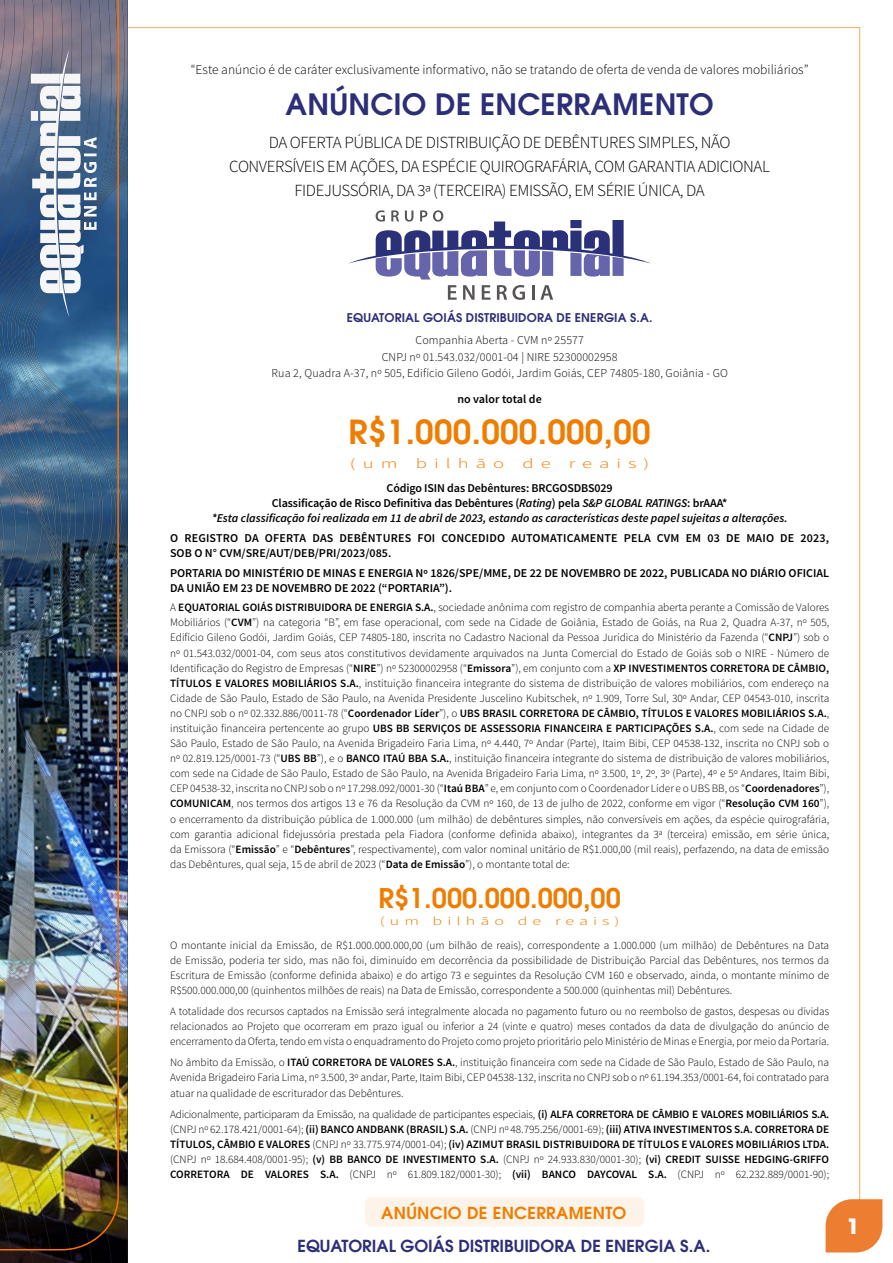
<style>
.page{position:relative;width:893px;height:1263px;background:#fff}
.page>*{position:absolute;margin:0;border:0;box-sizing:border-box;transform-origin:0 0}
.t1{font:600 33px "ITC Avant Garde Pro";letter-spacing:.01em;color:#ef7d00}
.t2{font:600 29.25px "ITC Avant Garde Pro";letter-spacing:.01em;color:#2d2e78}
.t3{font:600 27px "ITC Avant Garde Pro";color:#ef7d00}
.t4{font:700 21px "ITC Avant Garde Pro";color:#fff}
.t5{font:300 16.95px/23.9px "Source Sans Pro";letter-spacing:-.025em;color:#000;text-align:center}
.t6{font:600 16.5px "ITC Avant Garde Pro";color:#2d2e78}
.t7{font:600 16.5px "ITC Avant Garde Pro";letter-spacing:.02em;color:#ef7d00}
.t8{font:300 13.8px "Source Sans Pro";letter-spacing:.34em;color:#ef7d00;scale:1.5 1}
.t9{font:300 13.5px "Source Sans Pro";color:#000}
.t10{font:600 12px/19.6px "Source Sans Pro";color:#000}
.t11{font:italic 600 12px/15.1px "Source Sans Pro";color:#000;text-align:center}
.t12{font:300 12px/17px "Source Sans Pro";letter-spacing:.01em;color:#000;text-align:center}
.t13{font:600 12px "ITC Avant Garde Pro";letter-spacing:.01em;color:#2d2e78}
.t14{font:300 12px "Source Sans Pro";letter-spacing:.28em;color:#ef7d00;scale:1.5 1}
.t15{font:300 11.25px/15.1px "Source Sans Pro";color:#000;text-align:justify}
.t16{font:600 11.25px/15.1px "Source Sans Pro";color:#000;text-align:justify}
.s1{font-style:normal}
.s2{font-weight:600}
.s3{font-weight:300}
</style>
<div class="page">
<hr style="left:859px;top:27px;width:1px;height:1177px;background:#ef7d00">
<div style="left:365px;top:1197px;width:279px;height:29px;background:#fef3e8;border-radius:6px"></div>
<svg style="left:826px;top:1199px;width:56px;height:53px;background:#ee8945"></svg>
<hr style="left:60px;top:27px;width:799px;height:1px;background:#ef7d00">
<img style="left:125px;top:0;width:3px;height:104px">
<img style="left:0;top:1250px;width:112px;height:13px">
<img style="left:119px;top:1170px;width:9px;height:69px">
<img style="left:119px;top:978px;width:9px;height:33px">
<img style="left:119px;top:0;width:6px;height:104px">
<img style="left:119px;top:863px;width:9px;height:105px">
<img style="left:119px;top:104px;width:9px;height:29px">
<img style="left:119px;top:133px;width:9px;height:15px">
<img style="left:119px;top:148px;width:9px;height:8px">
<img style="left:119px;top:156px;width:9px;height:6px">
<img style="left:119px;top:162px;width:9px;height:5px">
<img style="left:119px;top:722px;width:9px;height:56px">
<svg style="left:119px;top:168px;width:9px;height:7px"></svg>
<img style="left:119px;top:661px;width:9px;height:61px">
<img style="left:119px;top:587px;width:9px;height:55px">
<img style="left:119px;top:175px;width:9px;height:400px">
<img style="left:0;top:0;width:119px;height:1250px">
<svg style="left:31px;top:50px;width:66px;height:267px"></svg>
<svg style="left:349px;top:210px;width:302px;height:90px"></svg>
<p class="t9" style="left:191px;top:61px;width:619px">“Este anúncio é de caráter exclusivamente informativo, não se tratando de oferta de venda de valores mobiliários”</p>
<h2 class="t2" style="left:285px;top:85px;width:430px">ANÚNCIO DE ENCERRAMENTO</h2>
<h4 class="t5" style="left:229px;top:130px;width:542px">DA OFERTA PÚBLICA DE DISTRIBUIÇÃO DE DEBÊNTURES SIMPLES, NÃO<br>CONVERSÍVEIS EM AÇÕES, DA ESPÉCIE QUIROGRAFÁRIA, COM GARANTIA ADICIONAL<br>FIDEJUSSÓRIA, DA 3ª (TERCEIRA) EMISSÃO, EM SÉRIE ÚNICA, DA</h4>
<h6 class="t13" style="left:347px;top:310px;width:307px">EQUATORIAL GOIÁS DISTRIBUIDORA DE ENERGIA S.A.</h6>
<p class="t12" style="left:271px;top:331px;width:458px">Companhia Aberta - CVM nº 25577<br>CNPJ nº 01.543.032/0001-04 | NIRE 52300002958<br>Rua 2, Quadra A-37, nº 505, Edifício Gileno Godói, Jardim Goiás, CEP 74805-180, Goiânia - GO</p>
<h6 class="t10" style="left:457px;top:389px;width:86px">no valor total de</h6>
<h1 class="t1" style="left:349px;top:410px;width:303px">R$1.000.000.000,00</h1>
<p class="t8" style="left:350px;top:455px;width:33px">(um</p>
<p class="t8" style="left:416px;top:455px;width:60px">bilhão</p>
<p class="t8" style="left:522px;top:455px;width:20px">d e</p>
<p class="t8" style="left:569px;top:455px;width:55px">reais)</p>
<p class="t11" style="left:212px;top:481px;width:577px"><span class="s1">Código ISIN das Debêntures: BRCGOSDBS029<br>Classificação de Risco Definitiva das Debêntures (</span>Rating<span class="s1">) pela</span> S&amp;P GLOBAL RATINGS<span class="s1">: brAAA*<br></span>*Esta classificação foi realizada em 11 de abril de 2023, estando as características deste papel sujeitas a alterações.</p>
<h6 class="t10" style="left:170px;top:528px;width:661px">O REGISTRO DA OFERTA DAS DEBÊNTURES FOI CONCEDIDO AUTOMATICAMENTE PELA CVM EM 03 DE MAIO DE 2023,</h6>
<p class="t10" style="left:170px;top:543px;width:661px">SOB O N° CVM/SRE/AUT/DEB/PRI/2023/085.<br>PORTARIA DO MINISTÉRIO DE MINAS E ENERGIA Nº 1826/SPE/MME, DE 22 DE NOVEMBRO DE 2022, PUBLICADA NO DIÁRIO OFICIAL</p>
<p class="t10" style="left:170px;top:578px;width:283px">DA UNIÃO EM 23 DE NOVEMBRO DE 2022 (“PORTARIA”).</p>
<p class="t15" style="left:170px;top:600px;width:661px">A <span class="s2">EQUATORIAL GOIÁS DISTRIBUIDORA DE ENERGIA S.A.</span>, sociedade anônima com registro de companhia aberta perante a Comissão de Valores Mobiliários (“<span class="s2">CVM</span>”) na categoria “B”, em fase operacional, com sede na Cidade de Goiânia, Estado de Goiás, na Rua 2, Quadra A-37, nº 505, Edifício Gileno Godói, Jardim Goiás, CEP 74805-180, inscrita no Cadastro Nacional da Pessoa Jurídica do Ministério da Fazenda (“<span class="s2">CNPJ</span>”) sob o nº 01.543.032/0001-04, com seus atos constitutivos devidamente arquivados na Junta Comercial do Estado de Goiás sob o NIRE - Número de Identificação do Registro de Empresas (“<span class="s2">NIRE</span>”) nº 52300002958 (“<span class="s2">Emissora</span>”), em conjunto com a <span class="s2">XP INVESTIMENTOS CORRETORA DE CÂMBIO, TÍTULOS E VALORES MOBILIÁRIOS S.A.</span>, instituição financeira integrante do sistema de distribuição de valores mobiliários, com endereço na Cidade de São Paulo, Estado de São Paulo, na Avenida Presidente Juscelino Kubitschek, nº 1.909, Torre Sul, 30º Andar, CEP 04543-010, inscrita no CNPJ sob o nº 02.332.886/0011-78 (“<span class="s2">Coordenador Líder</span>”), o <span class="s2">UBS BRASIL CORRETORA DE CÂMBIO, TÍTULOS E VALORES MOBILIÁRIOS S.A.</span>, instituição financeira pertencente ao grupo <span class="s2">UBS BB SERVIÇOS DE ASSESSORIA FINANCEIRA E PARTICIPAÇÕES S.A.</span>, com sede na Cidade de São Paulo, Estado de São Paulo, na Avenida Brigadeiro Faria Lima, nº 4.440, 7º Andar (Parte), Itaim Bibi, CEP 04538-132, inscrita no CNPJ sob o nº 02.819.125/0001-73 (“<span class="s2">UBS BB</span>”), e o <span class="s2">BANCO ITAÚ BBA S.A.</span>, instituição financeira integrante do sistema de distribuição de valores mobiliários, com sede na Cidade de São Paulo, Estado de São Paulo, na Avenida Brigadeiro Faria Lima, nº 3.500, 1º, 2º, 3º (Parte), 4º e 5º Andares, Itaim Bibi, CEP 04538-32, inscrita no CNPJ sob o nº 17.298.092/0001-30 (“<span class="s2">Itaú BBA</span>” e, em conjunto com o Coordenador Líder e o UBS BB, os “<span class="s2">Coordenadores</span>”), <span class="s2">COMUNICAM</span>, nos termos dos artigos 13 e 76 da Resolução da CVM nº 160, de 13 de julho de 2022, conforme em vigor (“<span class="s2">Resolução CVM 160</span>”),</p>
<p class="t15" style="left:170px;top:811px;width:661px">o encerramento da distribuição pública de 1.000.000 (um milhão) de debêntures simples, não conversíveis em ações, da espécie quirografária, com garantia adicional fidejussória prestada pela Fiadora (conforme definida abaixo), integrantes da 3ª (terceira) emissão, em série única, da Emissora (“<span class="s2">Emissão</span>” e “<span class="s2">Debêntures</span>”, respectivamente), com valor nominal unitário de R$1.000,00 (mil reais), perfazendo, na data de emissão das Debêntures, qual seja, 15 de abril de 2023 (“<span class="s2">Data de Emissão</span>”), o montante total de:</p>
<h2 class="t3" style="left:378px;top:880px;width:244px">R$1.000.000.000,00</h2>
<p class="t14" style="left:380px;top:913px;width:161px">(um bilhão de reais)</p>
<p class="t15" style="left:170px;top:937px;width:661px">O montante inicial da Emissão, de R$1.000.000.000,00 (um bilhão de reais), correspondente a 1.000.000 (um milhão) de Debêntures na Data de Emissão, poderia ter sido, mas não foi, diminuído em decorrência da possibilidade de Distribuição Parcial das Debêntures, nos termos da Escritura de Emissão (conforme definida abaixo) e do artigo 73 e seguintes da Resolução CVM 160 e observado, ainda, o montante mínimo de R$500.000.000,00 (quinhentos milhões de reais) na Data de Emissão, correspondente a 500.000 (quinhentas mil) Debêntures.</p>
<p class="t15" style="left:170px;top:1004px;width:661px">A totalidade dos recursos captados na Emissão será integralmente alocada no pagamento futuro ou no reembolso de gastos, despesas ou dívidas relacionados ao Projeto que ocorreram em prazo igual ou inferior a 24 (vinte e quatro) meses contados da data de divulgação do anúncio de encerramento da Oferta, tendo em vista o enquadramento do Projeto como projeto prioritário pelo Ministério de Minas e Energia, por meio da Portaria.</p>
<p class="t15" style="left:170px;top:1055px;width:661px">No âmbito da Emissão, o <span class="s2">ITAÚ CORRETORA DE VALORES S.A.</span>, instituição financeira com sede na Cidade de São Paulo, Estado de São Paulo, na Avenida Brigadeiro Faria Lima, nº 3.500, 3º andar, Parte, Itaim Bibi, CEP 04538-132, inscrita no CNPJ sob o nº 61.194.353/0001-64, foi contratado para atuar na qualidade de escriturador das Debêntures.</p>
<p class="t16" style="left:170px;top:1106px;width:661px"><span class="s3">Adicionalmente, participaram da Emissão, na qualidade de participantes especiais,</span> (i) ALFA CORRETORA DE CÂMBIO E VALORES MOBILIÁRIOS S.A. <span class="s3">(CNPJ nº 62.178.421/0001-64);</span> (ii) BANCO ANDBANK (BRASIL) S.A. <span class="s3">(CNPJ nº 48.795.256/0001-69);</span> (iii) ATIVA INVESTIMENTOS S.A. CORRETORA DE TÍTULOS, CÂMBIO E VALORES <span class="s3">(CNPJ nº 33.775.974/0001-04);</span> (iv) AZIMUT BRASIL DISTRIBUIDORA DE TÍTULOS E VALORES MOBILIÁRIOS LTDA. <span class="s3">(CNPJ nº 18.684.408/0001-95);</span> (v) BB BANCO DE INVESTIMENTO S.A. <span class="s3">(CNPJ nº 24.933.830/0001-30);</span> (vi) CREDIT SUISSE HEDGING-GRIFFO CORRETORA DE VALORES S.A. <span class="s3">(CNPJ nº 61.809.182/0001-30);</span> (vii) BANCO DAYCOVAL S.A. <span class="s3">(CNPJ nº 62.232.889/0001-90);</span></p>
<h3 class="t7" style="left:381px;top:1202px;width:247px">ANÚNCIO DE ENCERRAMENTO</h3>
<h3 class="t6" style="left:297px;top:1235px;width:414px">EQUATORIAL GOIÁS DISTRIBUIDORA DE ENERGIA S.A.</h3>
<h3 class="t4" style="left:847px;top:1212px;width:14px">1</h3>
</div>
